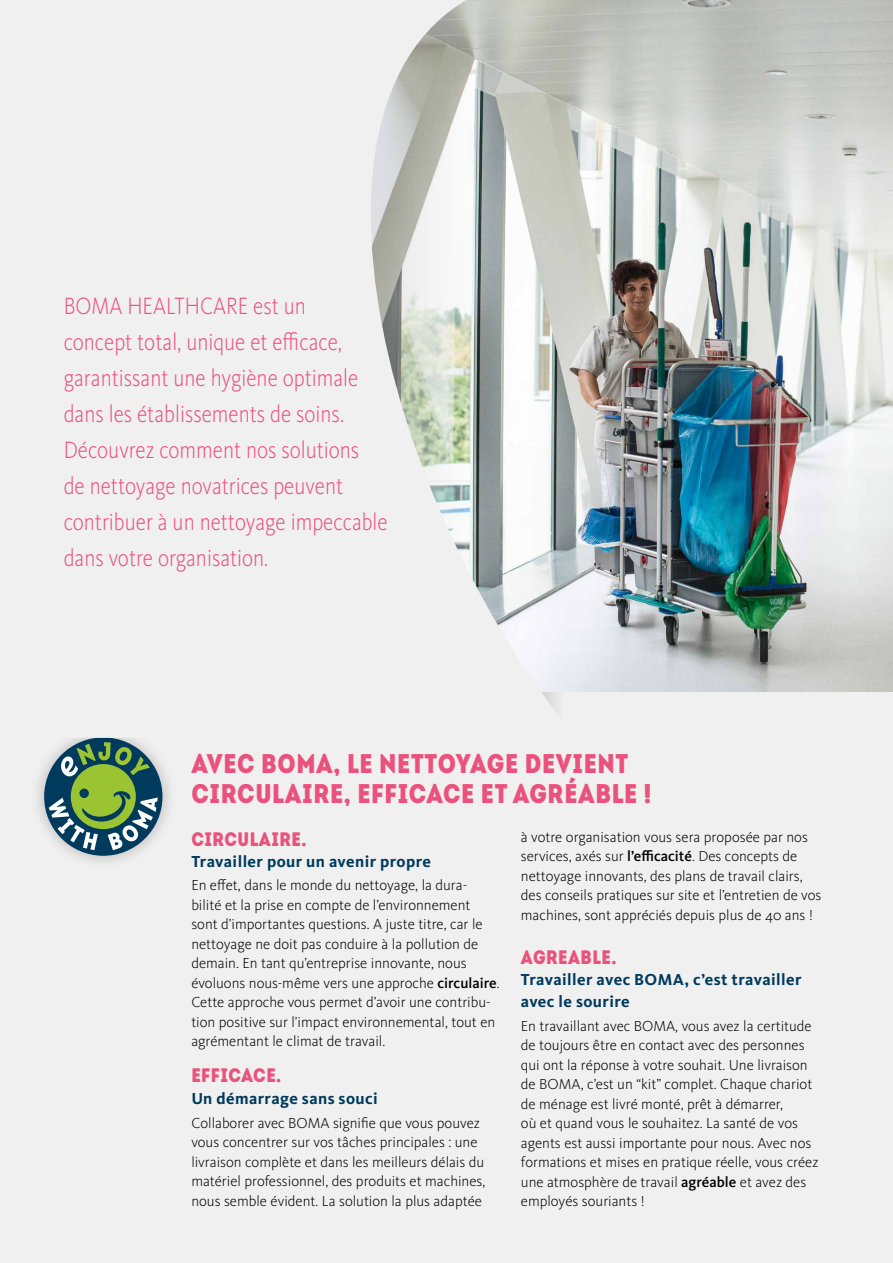
<style>
.page{position:relative;width:893px;height:1263px;background:#f0f0f0}
.page>*{position:absolute;margin:0;border:0;box-sizing:border-box;transform-origin:0 0}
.t1{font:27px/30px "Intro Cond Black Free";letter-spacing:.025em;color:#ea527d}
.t2{font:300 24.45px/36px "Kievit Pro";color:#ea527d;scale:.87 1}
.t3{font:19.5px "Intro Cond Black Free";letter-spacing:.025em;color:#ea527d}
.t4{font:700 16.5px/22.5px "Kievit Pro";letter-spacing:.025em;color:#003a5d}
.t5{font:300 15px/19.5px "Kievit Pro";color:#000}
.s1{font-weight:500}
</style>
<div class="page">
<img style="left:576px;top:0;width:317px;height:692px">
<div style="left:29px;top:723px;width:148px;height:147px;background:#000;opacity:.25"></div>
<div style="left:44px;top:737px;width:119px;height:119px;background:#003a5d;border-radius:50%"></div>
<div style="left:71px;top:764px;width:65px;height:65px;background:#9ac431;border-radius:50%"></div>
<svg style="left:79px;top:788px;width:10px;height:10px"></svg>
<svg style="left:60px;top:742px;width:90px;height:36px"></svg>
<svg style="left:49px;top:791px;width:109px;height:59px"></svg>
<svg style="left:29px;top:0;width:547px;height:738px"></svg>
<p class="t2" style="left:64px;top:287px;width:374px">BOMA HEALTHCARE est un<br>concept total, unique et efficace, garantissant une hygiène optimale dans les établissements de soins.<br>Découvrez comment nos solutions<br>de nettoyage novatrices peuvent contribuer à un nettoyage impeccable dans votre organisation.</p>
<h1 class="t1" style="left:191px;top:747px;width:462px">AVEC BOMA, LE NETTOYAGE DEVIENT<br>CIRCULAIRE, EFFICACE ET AGRÉABLE !</h1>
<h3 class="t3" style="left:191px;top:825px;width:117px">CIRCULAIRE.</h3>
<p class="t4" style="left:191px;top:850px;width:241px">Travailler pour un avenir propre</p>
<p class="t5" style="left:191px;top:875px;width:310px">En effet, dans le monde du nettoyage, la dura&shy;bilité et la prise en compte de l’environnement sont d’importantes questions. A juste titre, car le nettoyage ne doit pas conduire à la pollution de demain. En tant qu’entreprise innovante, nous évoluons nous-même vers une approche <span class="s1">circulaire</span>.<br>Cette approche vous permet d’avoir une contribu&shy;tion positive sur l’impact environnemental, tout en agrémentant le climat de travail.</p>
<h3 class="t3" style="left:191px;top:1061px;width:91px">EFFICACE.</h3>
<p class="t4" style="left:191px;top:1087px;width:188px">Un démarrage sans souci</p>
<p class="t5" style="left:191px;top:1113px;width:296px">Collaborer avec BOMA signifie que vous pouvez vous concentrer sur vos tâches principales : une livraison complète et dans les meilleurs délais du matériel professionnel, des produits et machines, nous semble évident. La solution la plus adaptée</p>
<p class="t5" style="left:521px;top:827px;width:302px">à votre organisation vous sera proposée par nos services, axés sur <span class="s1">l’efficacité</span>. Des concepts de nettoyage innovants, des plans de travail clairs, des conseils pratiques sur site et l’entretien de vos machines, sont appréciés depuis plus de 40 ans !</p>
<h3 class="t3" style="left:521px;top:943px;width:97px">AGREABLE.</h3>
<p class="t4" style="left:521px;top:967px;width:282px">Travailler avec BOMA, c’est travailler avec le sourire</p>
<p class="t5" style="left:521px;top:1016px;width:299px">En travaillant avec BOMA, vous avez la certitude de toujours être en contact avec des personnes qui ont la réponse à votre souhait. Une livraison de BOMA, c’est un “kit” complet. Chaque chariot de ménage est livré monté, prêt à démarrer,<br>où et quand vous le souhaitez. La santé de vos agents est aussi importante pour nous. Avec nos formations et mises en pratique réelle, vous créez une atmosphère de travail <span class="s1">agréable</span> et avez des employés souriants !</p>
</div>
